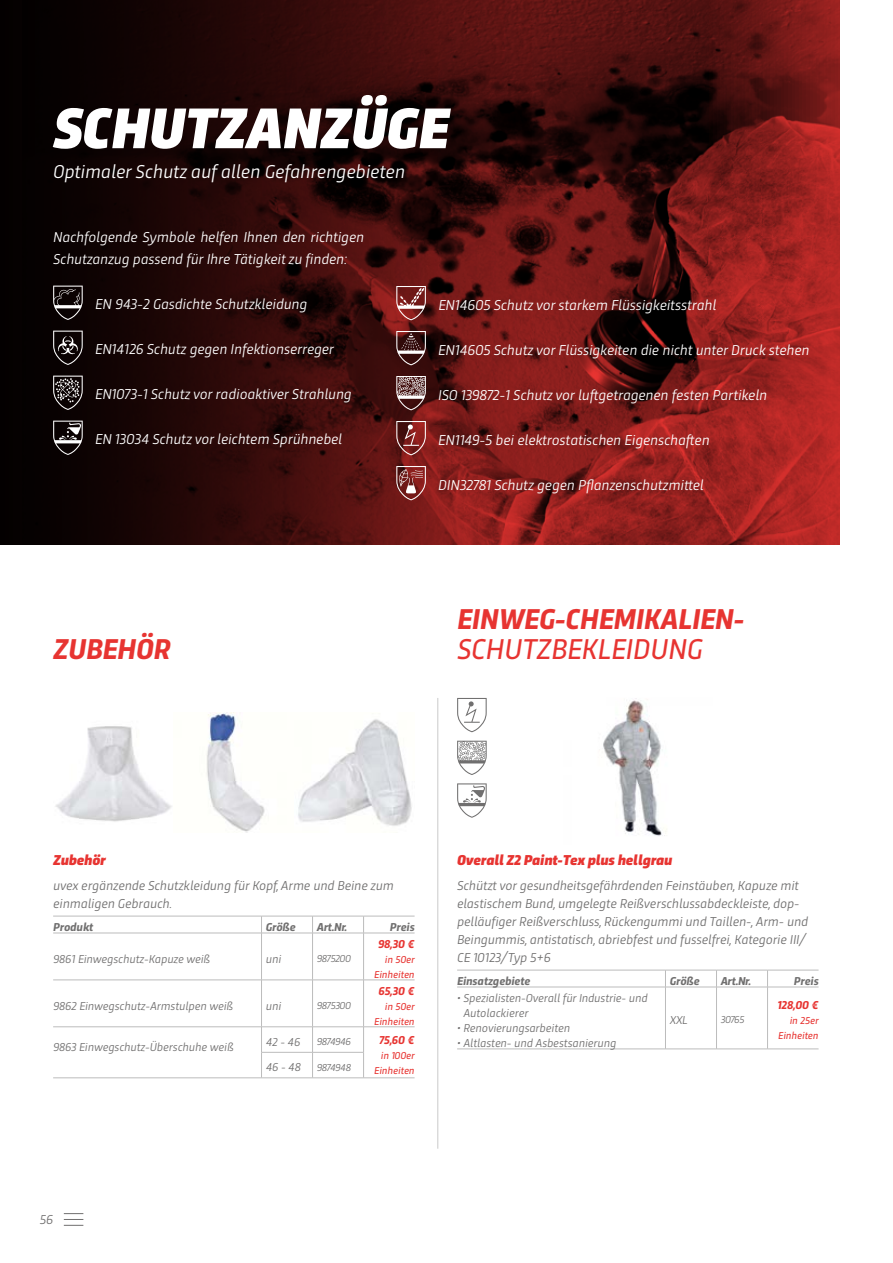
<style>
.page{position:relative;width:893px;height:1263px;background:#fff}
.page>*{position:absolute;margin:0;border:0;box-sizing:border-box;transform-origin:0 0}
.t1{font:italic 900 60px "Trasandina";color:#fff}
.t2{font:italic 700 30px "Trasandina";color:#e73431}
.t3{font:italic 30px "Trasandina";color:#e73431}
.t4{font:italic 19.5px "Trasandina";color:#fff}
.t5{font:italic 15px/22.5px "Trasandina";color:#fff}
.t6{font:italic 900 15px "Trasandina";color:#e73431}
.t7{font:italic 13.5px/18px "Trasandina";color:#706f6f}
.t8{font:italic 12px/15px "Trasandina";color:#706f6f}
.t9{font:italic 700 12px "Trasandina";color:#706f6f}
.t10{font:italic 700 12px "Trasandina";color:#e73431}
.t11{font:italic 10.5px/15px "Trasandina";color:#e73431;text-align:right}
.t12{font:italic 10.5px "Trasandina";letter-spacing:-.03em;color:#706f6f}
</style>
<div class="page">
<svg style="left:64px;top:1213px;width:19px;height:13px"></svg>
<img style="left:531px;top:0;width:309px;height:544px">
<svg style="left:438px;top:0;width:93px;height:544px;background:#5e1413"></svg>
<svg style="left:0;top:0;width:438px;height:544px;background:#240707"></svg>
<hr style="left:53px;top:916px;width:208px;height:1px;background:#bcbcbc">
<hr style="left:53px;top:933px;width:208px;height:1px;background:#bcbcbc">
<hr style="left:313px;top:933px;width:51px;height:1px;background:#bcbcbc">
<hr style="left:364px;top:933px;width:51px;height:1px;background:#bcbcbc">
<hr style="left:53px;top:980px;width:208px;height:1px;background:#bcbcbc">
<hr style="left:313px;top:980px;width:51px;height:1px;background:#bcbcbc">
<hr style="left:364px;top:980px;width:51px;height:1px;background:#bcbcbc">
<hr style="left:53px;top:1026px;width:208px;height:1px;background:#bcbcbc">
<hr style="left:313px;top:1026px;width:51px;height:1px;background:#bcbcbc">
<hr style="left:364px;top:1026px;width:51px;height:1px;background:#bcbcbc">
<hr style="left:313px;top:1052px;width:51px;height:1px;background:#bcbcbc">
<hr style="left:53px;top:1077px;width:208px;height:1px;background:#bcbcbc">
<hr style="left:313px;top:1077px;width:51px;height:1px;background:#bcbcbc">
<hr style="left:364px;top:1077px;width:51px;height:1px;background:#bcbcbc">
<hr style="left:313px;top:916px;width:51px;height:1px;background:#bcbcbc">
<hr style="left:364px;top:916px;width:51px;height:1px;background:#bcbcbc">
<svg style="left:363px;top:916px;width:1px;height:17px"></svg>
<hr style="left:363px;top:933px;width:1px;height:47px;background:#bcbcbc">
<hr style="left:363px;top:980px;width:1px;height:46px;background:#bcbcbc">
<svg style="left:363px;top:1027px;width:1px;height:51px"></svg>
<hr style="left:261px;top:916px;width:52px;height:1px;background:#bcbcbc">
<svg style="left:261px;top:917px;width:1px;height:16px"></svg>
<svg style="left:312px;top:917px;width:1px;height:16px"></svg>
<hr style="left:261px;top:933px;width:52px;height:1px;background:#bcbcbc">
<hr style="left:261px;top:933px;width:1px;height:47px;background:#bcbcbc">
<hr style="left:312px;top:933px;width:1px;height:47px;background:#bcbcbc">
<hr style="left:261px;top:980px;width:52px;height:1px;background:#bcbcbc">
<hr style="left:261px;top:980px;width:1px;height:46px;background:#bcbcbc">
<hr style="left:312px;top:980px;width:1px;height:46px;background:#bcbcbc">
<hr style="left:261px;top:1026px;width:52px;height:1px;background:#bcbcbc">
<hr style="left:261px;top:1052px;width:52px;height:1px;background:#bcbcbc">
<svg style="left:261px;top:1027px;width:1px;height:50px"></svg>
<svg style="left:312px;top:1027px;width:1px;height:50px"></svg>
<hr style="left:261px;top:1077px;width:52px;height:1px;background:#bcbcbc">
<img style="left:55px;top:712px;width:357px;height:120px">
<hr style="left:457px;top:970px;width:208px;height:1px;background:#bcbcbc">
<hr style="left:457px;top:987px;width:208px;height:1px;background:#bcbcbc">
<hr style="left:717px;top:987px;width:50px;height:1px;background:#bcbcbc">
<hr style="left:767px;top:987px;width:52px;height:1px;background:#bcbcbc">
<hr style="left:457px;top:1049px;width:208px;height:1px;background:#bcbcbc">
<hr style="left:717px;top:1049px;width:50px;height:1px;background:#bcbcbc">
<hr style="left:767px;top:1049px;width:52px;height:1px;background:#bcbcbc">
<hr style="left:717px;top:970px;width:50px;height:1px;background:#bcbcbc">
<hr style="left:767px;top:970px;width:52px;height:1px;background:#bcbcbc">
<svg style="left:767px;top:971px;width:1px;height:16px"></svg>
<hr style="left:767px;top:987px;width:1px;height:62px;background:#bcbcbc">
<hr style="left:665px;top:970px;width:52px;height:1px;background:#bcbcbc">
<svg style="left:665px;top:971px;width:1px;height:16px"></svg>
<svg style="left:716px;top:971px;width:1px;height:16px"></svg>
<hr style="left:665px;top:987px;width:52px;height:1px;background:#bcbcbc">
<hr style="left:665px;top:987px;width:1px;height:62px;background:#bcbcbc">
<hr style="left:716px;top:987px;width:1px;height:62px;background:#bcbcbc">
<hr style="left:665px;top:1049px;width:52px;height:1px;background:#bcbcbc">
<img style="left:603px;top:698px;width:64px;height:138px">
<svg style="left:53px;top:286px;width:30px;height:34px"></svg>
<svg style="left:53px;top:331px;width:30px;height:34px"></svg>
<svg style="left:53px;top:376px;width:30px;height:34px"></svg>
<svg style="left:53px;top:421px;width:30px;height:34px"></svg>
<svg style="left:396px;top:286px;width:30px;height:34px"></svg>
<svg style="left:396px;top:331px;width:30px;height:34px"></svg>
<svg style="left:396px;top:376px;width:30px;height:34px"></svg>
<svg style="left:396px;top:421px;width:30px;height:34px"></svg>
<svg style="left:396px;top:466px;width:30px;height:34px"></svg>
<hr style="left:438px;top:698px;width:1px;height:451px;background:#cacaca">
<svg style="left:457px;top:698px;width:30px;height:34px"></svg>
<svg style="left:457px;top:741px;width:30px;height:34px"></svg>
<svg style="left:457px;top:783px;width:30px;height:35px"></svg>
<h1 class="t1" style="left:53px;top:84px;width:397px">SCHUTZANZÜGE</h1>
<h3 class="t4" style="left:53px;top:157px;width:353px">Optimaler Schutz auf allen Gefahrengebieten</h3>
<p class="t5" style="left:53px;top:224px;width:312px">Nachfolgende Symbole helfen Ihnen den richtigen<br>Schutzanzug passend für Ihre Tätigkeit zu finden:</p>
<p class="t5" style="left:95px;top:292px;width:214px">EN 943-2 Gasdichte Schutzkleidung</p>
<p class="t5" style="left:95px;top:337px;width:240px">EN14126 Schutz gegen Infektionserreger</p>
<p class="t5" style="left:95px;top:382px;width:258px">EN1073-1 Schutz vor radioaktiver Strahlung</p>
<p class="t5" style="left:95px;top:427px;width:248px">EN 13034 Schutz vor leichtem Sprühnebel</p>
<p class="t5" style="left:438px;top:292px;width:280px">EN14605 Schutz vor starkem Flüssigkeitsstrahl</p>
<p class="t5" style="left:438px;top:337px;width:373px">EN14605 Schutz vor Flüssigkeiten die nicht unter Druck stehen</p>
<p class="t5" style="left:438px;top:382px;width:330px">ISO 139872-1 Schutz vor luftgetragenen festen Partikeln</p>
<p class="t5" style="left:438px;top:427px;width:273px">EN1149-5 bei elektrostatischen Eigenschaften</p>
<p class="t5" style="left:438px;top:472px;width:267px">DIN32781 Schutz gegen Pflanzenschutzmittel</p>
<h2 class="t2" style="left:457px;top:597px;width:289px">EINWEG-CHEMIKALIEN-</h2>
<h2 class="t2" style="left:53px;top:627px;width:119px">ZUBEHÖR</h2>
<h2 class="t3" style="left:457px;top:627px;width:247px">SCHUTZBEKLEIDUNG</h2>
<p class="t6" style="left:53px;top:849px;width:54px">Zubehör</p>
<p class="t7" style="left:53px;top:875px;width:342px">uvex ergänzende Schutzkleidung für Kopf, Arme und Beine zum einmaligen Gebrauch.</p>
<p class="t9" style="left:53px;top:918px;width:41px">Produkt</p>
<p class="t9" style="left:266px;top:918px;width:31px">Größe</p>
<p class="t9" style="left:317px;top:918px;width:32px">Art.Nr.</p>
<p class="t9" style="left:390px;top:918px;width:26px">Preis</p>
<p class="t8" style="left:53px;top:950px;width:158px">9861 Einwegschutz-Kapuze weiß</p>
<p class="t8" style="left:266px;top:950px;width:17px">uni</p>
<p class="t12" style="left:317px;top:951px;width:36px">9875200</p>
<p class="t10" style="left:378px;top:935px;width:38px">98,30 €</p>
<p class="t11" style="left:374px;top:951px;width:42px">in 50er<br>Einheiten</p>
<p class="t8" style="left:53px;top:997px;width:181px">9862 Einwegschutz-Armstulpen weiß</p>
<p class="t8" style="left:266px;top:997px;width:17px">uni</p>
<p class="t12" style="left:317px;top:998px;width:36px">9875300</p>
<p class="t10" style="left:379px;top:982px;width:38px">65,30 €</p>
<p class="t11" style="left:374px;top:998px;width:42px">in 50er<br>Einheiten</p>
<p class="t8" style="left:53px;top:1039px;width:182px">9863 Einwegschutz-Überschuhe weiß</p>
<p class="t8" style="left:266px;top:1033px;width:36px">42 - 46</p>
<p class="t12" style="left:317px;top:1034px;width:36px">9874946</p>
<p class="t10" style="left:379px;top:1031px;width:37px">75,60 €</p>
<p class="t11" style="left:381px;top:1047px;width:35px">in 100er</p>
<p class="t8" style="left:266px;top:1059px;width:37px">46 - 48</p>
<p class="t11" style="left:374px;top:1062px;width:42px">Einheiten</p>
<p class="t12" style="left:317px;top:1059px;width:36px">9874948</p>
<p class="t6" style="left:457px;top:849px;width:217px">Overall Z2 Paint-Tex plus hellgrau</p>
<p class="t7" style="left:457px;top:875px;width:352px">Schützt vor gesundheitsgefährdenden Feinstäuben, Kapuze mit elastischem Bund, umgelegte Reißverschlussabdeckleiste, dop&shy;pelläufiger Reißverschluss, Rückengummi und Taillen-, Arm- und Beingummis, antistatisch, abriebfest und fusselfrei, Kategorie III/ CE 10123/Typ 5+6</p>
<p class="t9" style="left:457px;top:972px;width:75px">Einsatzgebiete</p>
<p class="t9" style="left:670px;top:972px;width:31px">Größe</p>
<p class="t9" style="left:721px;top:972px;width:32px">Art.Nr.</p>
<p class="t9" style="left:794px;top:972px;width:26px">Preis</p>
<p class="t8" style="left:463px;top:989px;width:186px;text-indent:-6px">• Spezialisten-Overall für Industrie- und<br>Autolackierer</p>
<p class="t8" style="left:457px;top:1019px;width:114px">• Renovierungsarbeiten</p>
<p class="t8" style="left:457px;top:1034px;width:161px">• Altlasten- und Asbestsanierung</p>
<p class="t10" style="left:777px;top:996px;width:43px">128,00 €</p>
<p class="t11" style="left:778px;top:1012px;width:42px">in 25er<br>Einheiten</p>
<p class="t8" style="left:670px;top:1012px;width:19px">XXL</p>
<p class="t12" style="left:721px;top:1012px;width:25px">30765</p>
<p class="t7" style="left:40px;top:1209px;width:15px">56</p>
</div>
